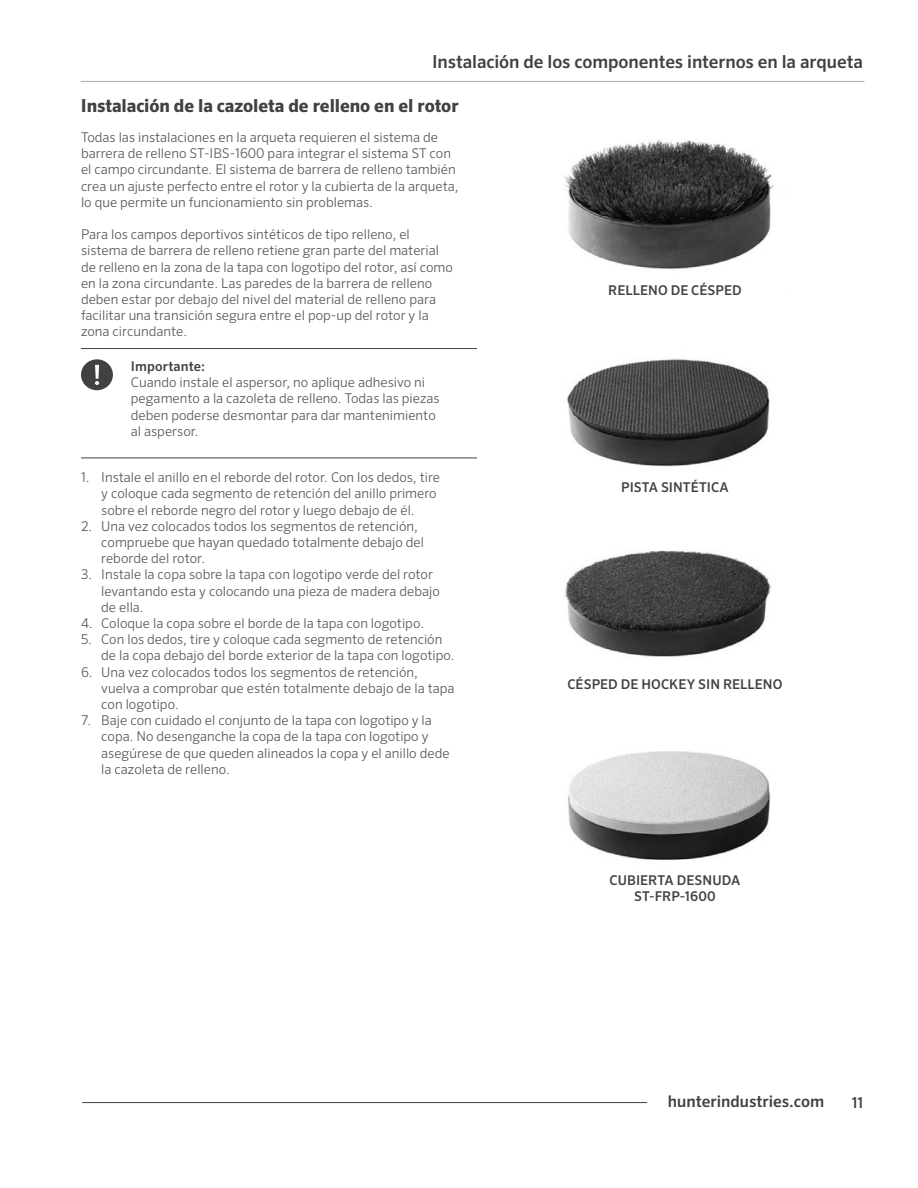
<style>
.page{position:relative;width:918px;height:1188px;background:#fff}
.page>*{position:absolute;margin:0;border:0;box-sizing:border-box;transform-origin:0 0}
.t1{font:500 18px "Sero Pro";letter-spacing:-.005em;color:#414042}
.t2{font:700 18px "Sero Pro";letter-spacing:-.005em;color:#414042}
.t3{font:500 16.2px "Sero Pro";color:#414042}
.t4{font:500 15px "Sero Pro";color:#414042}
.t5{font:300 13.5px/16.2px "Sero Pro";color:#58595b}
.t6{font:500 13.5px/16.5px "Sero Pro";letter-spacing:.005em;color:#414042;text-align:center}
</style>
<div class="page">
<hr style="left:82px;top:1102px;width:565px;height:1px;background:#414042">
<hr style="left:81px;top:81px;width:783px;height:1px;background:#a7a9ac">
<img style="left:564px;top:140px;width:210px;height:129px">
<img style="left:565px;top:550px;width:206px;height:107px">
<img style="left:567px;top:359px;width:203px;height:108px">
<img style="left:567px;top:751px;width:203px;height:109px">
<hr style="left:81px;top:348px;width:44px;height:1px;background:#414042">
<hr style="left:125px;top:348px;width:352px;height:1px;background:#414042">
<hr style="left:81px;top:458px;width:44px;height:1px;background:#414042">
<hr style="left:125px;top:458px;width:352px;height:1px;background:#414042">
<div style="left:81px;top:359px;width:32px;height:31px;background:#414042;border-radius:50%"></div>
<svg style="left:95px;top:365px;width:4px;height:20px"></svg>
<h1 class="t1" style="left:432px;top:51px;width:432px">Instalación de los componentes internos en la arqueta</h1>
<h1 class="t2" style="left:81px;top:95px;width:379px">Instalación de la cazoleta de relleno en el rotor</h1>
<p class="t5" style="left:81px;top:129px;width:379px">Todas las instalaciones en la arqueta requieren el sistema de barrera de relleno ST-IBS-1600 para integrar el sistema ST con el campo circundante. El sistema de barrera de relleno también crea un ajuste perfecto entre el rotor y la cubierta de la arqueta, lo que permite un funcionamiento sin problemas.</p>
<p class="t5" style="left:81px;top:226px;width:374px">Para los campos deportivos sintéticos de tipo relleno, el sistema de barrera de relleno retiene gran parte del material de relleno en la zona de la tapa con logotipo del rotor, así como en la zona circundante. Las paredes de la barrera de relleno deben estar por debajo del nivel del material de relleno para facilitar una transición segura entre el pop-up del rotor y la zona circundante.</p>
<p class="t6" style="left:608px;top:282px;width:135px">RELLENO DE CÉSPED</p>
<p class="t6" style="left:131px;top:358px;width:76px">Importante:</p>
<p class="t5" style="left:131px;top:374px;width:310px">Cuando instale el aspersor, no aplique adhesivo ni pegamento a la cazoleta de relleno. Todas las piezas deben poderse desmontar para dar mantenimiento al aspersor.</p>
<p class="t5" style="left:101px;top:469px;width:340px;text-indent:-20px">1. Instale el anillo en el reborde del rotor. Con los dedos, tire y coloque cada segmento de retención del anillo primero sobre el reborde negro del rotor y luego debajo de él.</p>
<p class="t5" style="left:101px;top:518px;width:324px;text-indent:-20px">2. Una vez colocados todos los segmentos de retención, compruebe que hayan quedado totalmente debajo del reborde del rotor.</p>
<p class="t5" style="left:101px;top:566px;width:340px;text-indent:-20px">3. Instale la copa sobre la tapa con logotipo verde del rotor levantando esta y colocando una pieza de madera debajo de ella.</p>
<p class="t5" style="left:81px;top:615px;width:345px">4. Coloque la copa sobre el borde de la tapa con logotipo.</p>
<p class="t5" style="left:101px;top:631px;width:355px;text-indent:-20px">5. Con los dedos, tire y coloque cada segmento de retención de la copa debajo del borde exterior de la tapa con logotipo.</p>
<p class="t5" style="left:101px;top:664px;width:355px;text-indent:-20px">6. Una vez colocados todos los segmentos de retención, vuelva a comprobar que estén totalmente debajo de la tapa con logotipo.</p>
<p class="t5" style="left:101px;top:712px;width:350px;text-indent:-20px">7. Baje con cuidado el conjunto de la tapa con logotipo y la copa. No desenganche la copa de la tapa con logotipo y asegúrese de que queden alineados la copa y el anillo dede la cazoleta de relleno.</p>
<p class="t6" style="left:621px;top:479px;width:109px">PISTA SINTÉTICA</p>
<p class="t6" style="left:567px;top:676px;width:217px">CÉSPED DE HOCKEY SIN RELLENO</p>
<p class="t6" style="left:609px;top:872px;width:133px">CUBIERTA DESNUDA<br>ST-FRP-1600</p>
<p class="t3" style="left:668px;top:1092px;width:158px">hunterindustries.com</p>
<p class="t4" style="left:852px;top:1094px;width:13px">11</p>
</div>
